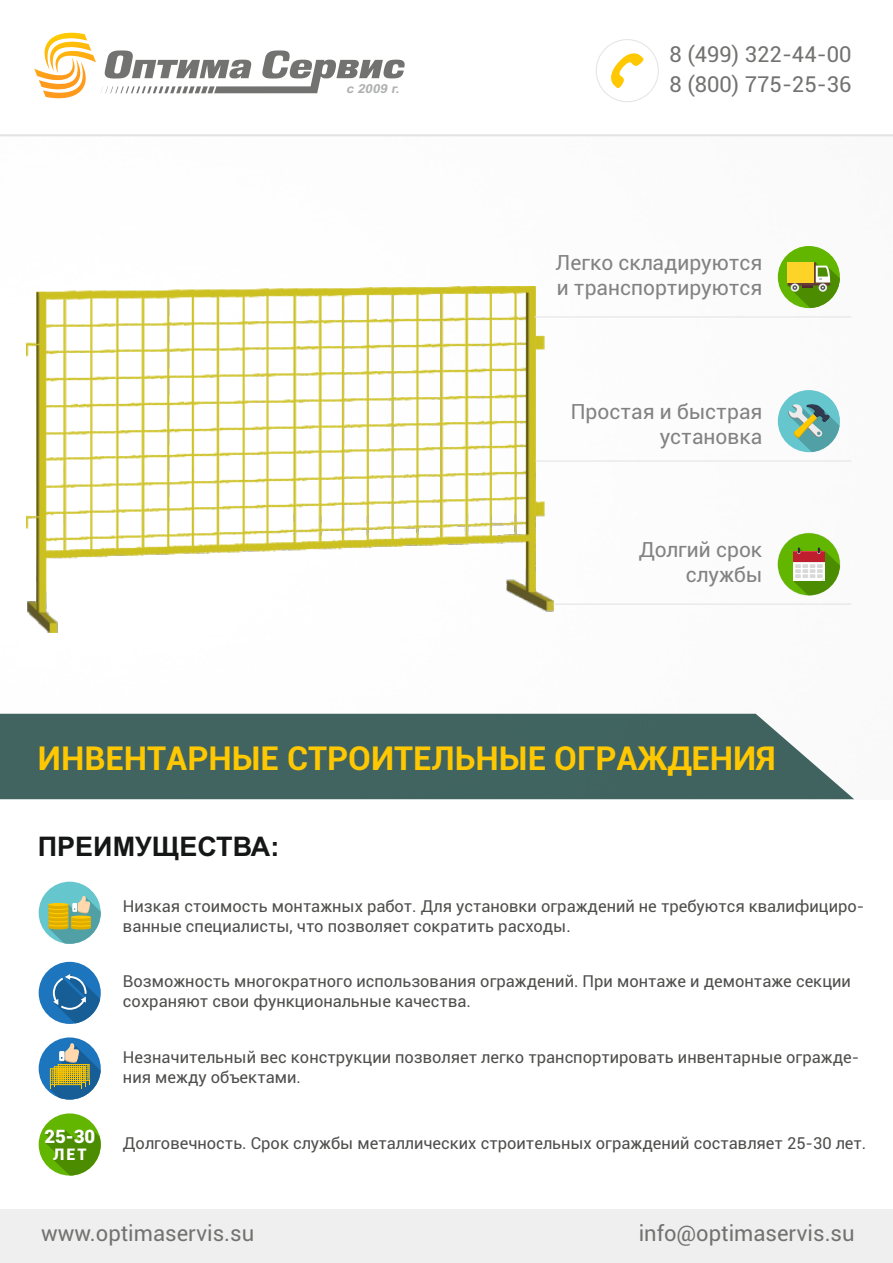
<style>
.page{position:relative;width:893px;height:1263px;background:#fff}
.page>*{position:absolute;margin:0;border:0;box-sizing:border-box;transform-origin:0 0}
.t1{font:700 33.15px "Roboto";color:#ffc801}
.t2{font:700 27px "Arial";color:#151616}
.t3{font:22.05px/30.2px "Roboto";color:#727271}
.t4{font:21px/25.2px "Roboto";color:#818281;text-align:right}
.t5{font:900 18.6px "Roboto";color:#fff}
.t6{font:16.5px/19.8px "Roboto";color:#4e4e4d}
.t7{font:900 16.05px "Roboto";color:#fff}
.t8{font:italic 700 12.45px "Arial";color:#afb0b0;scale:1.08 1}
</style>
<div class="page">
<div style="left:0;top:1209px;width:893px;height:54px;background:#efefef"></div>
<svg style="left:34px;top:33px;width:371px;height:65px"></svg>
<img style="left:0;top:136px;width:893px;height:578px">
<hr style="left:0;top:134px;width:893px;height:2px;background:#e3e3e3">
<svg style="left:611px;top:53px;width:33px;height:35px"></svg>
<div style="left:596px;top:39px;width:63px;height:63px;border:1px solid #e3e3e3;border-radius:50%"></div>
<div style="left:0;top:714px;width:854px;height:85px;background:#416460"></div>
<img style="left:26px;top:287px;width:527px;height:345px">
<hr style="left:534px;top:316px;width:317px;height:1px;background:#e3e3e3">
<hr style="left:535px;top:460px;width:316px;height:2px;background:#e3e3e3">
<hr style="left:553px;top:604px;width:298px;height:1px;background:#e3e3e3">
<div style="left:778px;top:390px;width:62px;height:62px;background:#66c6ce;border-radius:50%"></div>
<svg style="left:788px;top:404px;width:52px;height:48px"></svg>
<div style="left:778px;top:246px;width:62px;height:62px;background:#62b600;border-radius:50%"></div>
<svg style="left:788px;top:262px;width:52px;height:46px"></svg>
<div style="left:778px;top:533px;width:62px;height:62px;background:#62b600;border-radius:50%"></div>
<svg style="left:793px;top:547px;width:47px;height:48px"></svg>
<hr style="left:793px;top:562px;width:31px;height:1px;background:#ececec">
<div style="left:39px;top:1113px;width:62px;height:62px;background:#62b600;border-radius:50%"></div>
<svg style="left:45px;top:1129px;width:56px;height:46px"></svg>
<div style="left:39px;top:1037px;width:62px;height:62px;background:#1d75bd;border-radius:50%"></div>
<svg style="left:50px;top:1042px;width:51px;height:57px"></svg>
<div style="left:39px;top:962px;width:62px;height:62px;background:#1d75bd;border-radius:50%"></div>
<svg style="left:53px;top:974px;width:47px;height:49px"></svg>
<div style="left:39px;top:882px;width:62px;height:62px;background:#66c6ce;border-radius:50%"></div>
<svg style="left:48px;top:895px;width:53px;height:49px"></svg>
<p class="t8" style="left:346px;top:84px;width:53px">с 2009 г.</p>
<h3 class="t3" style="left:670px;top:42px;width:183px">8 (499) 322-44-00<br>8 (800) 775-25-36</h3>
<p class="t4" style="left:556px;top:252px;width:208px;text-align:left">Легко складируются и транспортируются</p>
<p class="t4" style="left:571px;top:401px;width:193px">Простая и быстрая установка</p>
<p class="t4" style="left:639px;top:539px;width:125px">Долгий срок службы</p>
<h1 class="t1" style="left:38px;top:745px;width:739px">ИНВЕНТАРНЫЕ СТРОИТЕЛЬНЫЕ ОГРАЖДЕНИЯ</h1>
<h2 class="t2" style="left:38px;top:837px;width:243px">ПРЕИМУЩЕСТВА:</h2>
<p class="t6" style="left:123px;top:898px;width:743px">Низкая стоимость монтажных работ. Для установки ограждений не требуются квалифициро&shy;ванные специалисты, что позволяет сократить расходы.</p>
<p class="t5" style="left:44px;top:1129px;width:52px">25-30</p>
<p class="t7" style="left:53px;top:1147px;width:35px">ЛЕТ</p>
<p class="t6" style="left:123px;top:973px;width:729px">Возможность многократного использования ограждений. При монтаже и демонтаже секции сохраняют свои функциональные качества.</p>
<p class="t6" style="left:123px;top:1049px;width:738px">Незначительный вес конструкции позволяет легко транспортировать инвентарные огражде&shy;ния между объектами.</p>
<p class="t6" style="left:123px;top:1135px;width:745px">Долговечность. Срок службы металлических строительных ограждений составляет 25-30 лет.</p>
<h3 class="t3" style="left:41px;top:1220px;width:214px">www.optimaservis.su</h3>
<h3 class="t3" style="left:639px;top:1220px;width:217px">info@optimaservis.su</h3>
</div>
